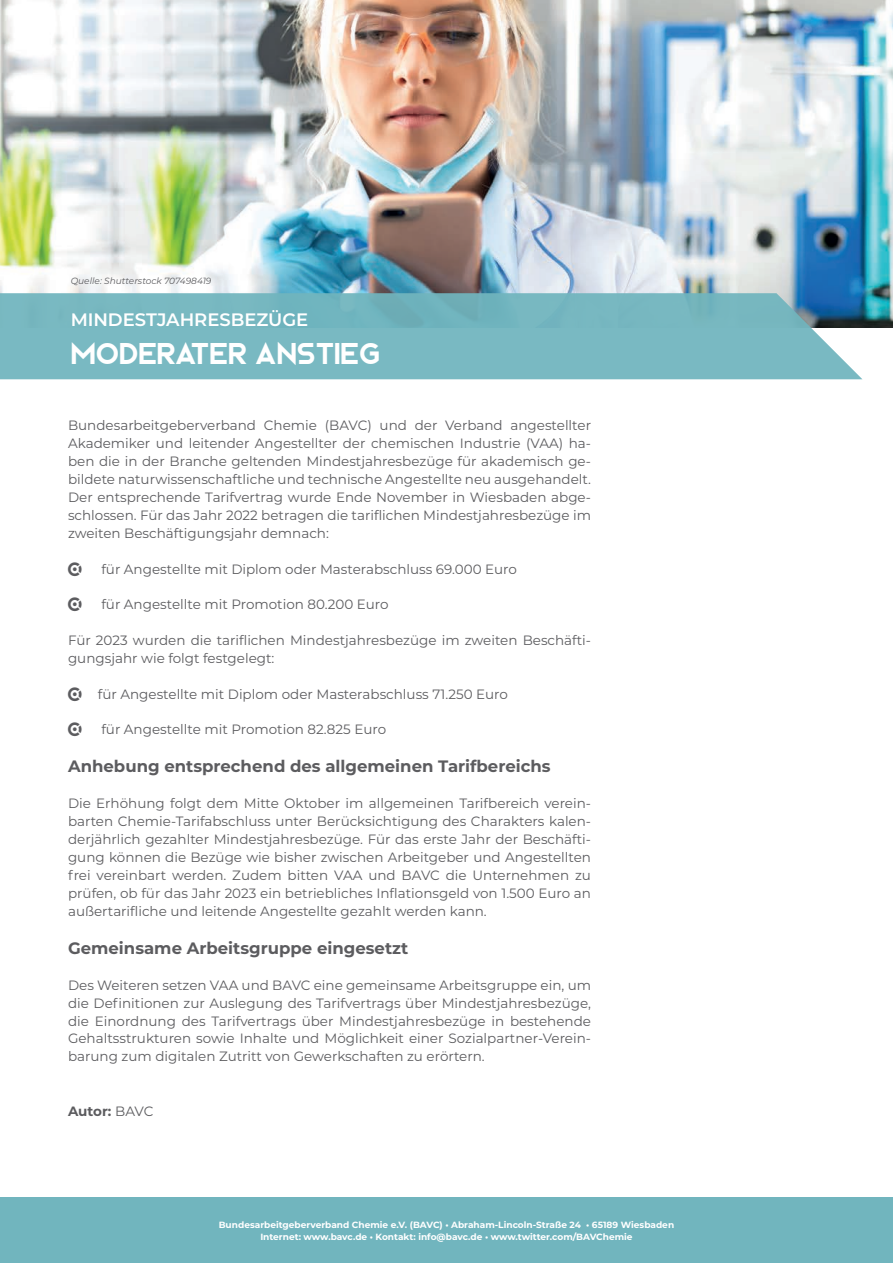
<style>
.page{position:relative;width:893px;height:1263px;background:#fff}
.page>*{position:absolute;margin:0;border:0;box-sizing:border-box;transform-origin:0 0}
.t1{font:30px "Bjorn";color:#fff}
.t2{font:600 18px "Montserrat";color:#fff}
.t3{font:700 16.5px "Montserrat";color:#5c5c5f}
.t4{font:13.5px/18px "Montserrat";color:#5c5c5f;text-align:justify}
.t5{font:700 13.5px "Montserrat";letter-spacing:-.005em;color:#5c5c5f}
.t6{font:700 9px/12px "Montserrat";color:#fff}
.t7{font:italic 9px "Montserrat";color:#5c5c5f}
.s1{font-weight:400}
.s2{font-family:"Bjorn";font-weight:400;font-size:13.5px;color:#5c5c5f}
.s3{font-family:"Bjorn";font-weight:300;font-size:13.5px;color:#5c5c5f}
</style>
<div class="page">
<div style="left:0;top:1197px;width:893px;height:66px;background:#71b5be"></div>
<img style="left:0;top:0;width:893px;height:327px">
<svg style="left:0;top:293px;width:862px;height:86px;fill:#79b9c2"></svg>
<p class="t7" style="left:71px;top:274px;width:142px">Quelle: Shutterstock 707498419</p>
<h2 class="t2" style="left:71px;top:306px;width:239px">MINDESTJAHRESBEZÜGE</h2>
<h1 class="t1" style="left:71px;top:335px;width:311px">MODERATER ANSTIEG</h1>
<p class="t4" style="left:68px;top:415px;width:525px">Bundesarbeitgeberverband Chemie (BAVC) und der Verband angestellter Akademiker und leitender Angestellter der chemischen Industrie (VAA) ha&shy;ben die in der Branche geltenden Mindestjahresbezüge für akademisch ge&shy;bildete naturwissenschaftliche und technische Angestellte neu ausgehandelt.<br>Der entsprechende Tarifvertrag wurde Ende November in Wiesbaden abge&shy;schlossen. Für das Jahr 2022 betragen die tariflichen Mindestjahresbezüge im zweiten Beschäftigungsjahr demnach:</p>
<p class="t4" style="left:101px;top:559px;width:417px">für Angestellte mit Diplom oder Masterabschluss 69.000 Euro</p>
<p class="t4" style="left:101px;top:594px;width:289px">für Angestellte mit Promotion 80.200 Euro</p>
<p class="t4" style="left:68px;top:630px;width:524px">Für 2023 wurden die tariflichen Mindestjahresbezüge im zweiten Beschäfti&shy;gungsjahr wie folgt festgelegt:</p>
<p class="t4" style="left:98px;top:684px;width:412px">für Angestellte mit Diplom oder Masterabschluss 71.250 Euro</p>
<p class="t4" style="left:101px;top:719px;width:286px">für Angestellte mit Promotion 82.825 Euro</p>
<p class="t3" style="left:68px;top:754px;width:484px">Anhebung entsprechend des allgemeinen Tarifbereichs</p>
<p class="t4" style="left:68px;top:793px;width:525px">Die Erhöhung folgt dem Mitte Oktober im allgemeinen Tarifbereich verein&shy;barten Chemie-Tarifabschluss unter Berücksichtigung des Charakters kalen&shy;derjährlich gezahlter Mindestjahresbezüge. Für das erste Jahr der Beschäfti&shy;gung können die Bezüge wie bisher zwischen Arbeitgeber und Angestellten frei vereinbart werden. Zudem bitten VAA und BAVC die Unternehmen zu prüfen, ob für das Jahr 2023 ein betriebliches Inflationsgeld von 1.500 Euro an außertarifliche und leitende Angestellte gezahlt werden kann.</p>
<p class="t3" style="left:68px;top:936px;width:342px">Gemeinsame Arbeitsgruppe eingesetzt</p>
<p class="t4" style="left:68px;top:975px;width:525px">Des Weiteren setzen VAA und BAVC eine gemeinsame Arbeitsgruppe ein, um die Definitionen zur Auslegung des Tarifvertrags über Mindestjahresbezüge, die Einordnung des Tarifvertrags über Mindestjahresbezüge in bestehende Gehaltsstrukturen sowie Inhalte und Möglichkeit einer Sozialpartner-Verein&shy;barung zum digitalen Zutritt von Gewerkschaften zu erörtern.</p>
<p class="t5" style="left:68px;top:1101px;width:87px">Autor: <span class="s1">BAVC</span></p>
<p class="t6" style="left:260px;top:1219px;width:415px;text-indent:-195px"><span class="s2">BAVC</span> <span class="s3">IMPULS 01 I 2023</span> Bundesarbeitgeberverband Chemie e.V. (BAVC) • Abraham-Lincoln-Straße 24 • 65189 Wiesbaden<br>Internet: www.bavc.de • Kontakt: info@bavc.de • www.twitter.com/BAVChemie</p>
</div>
